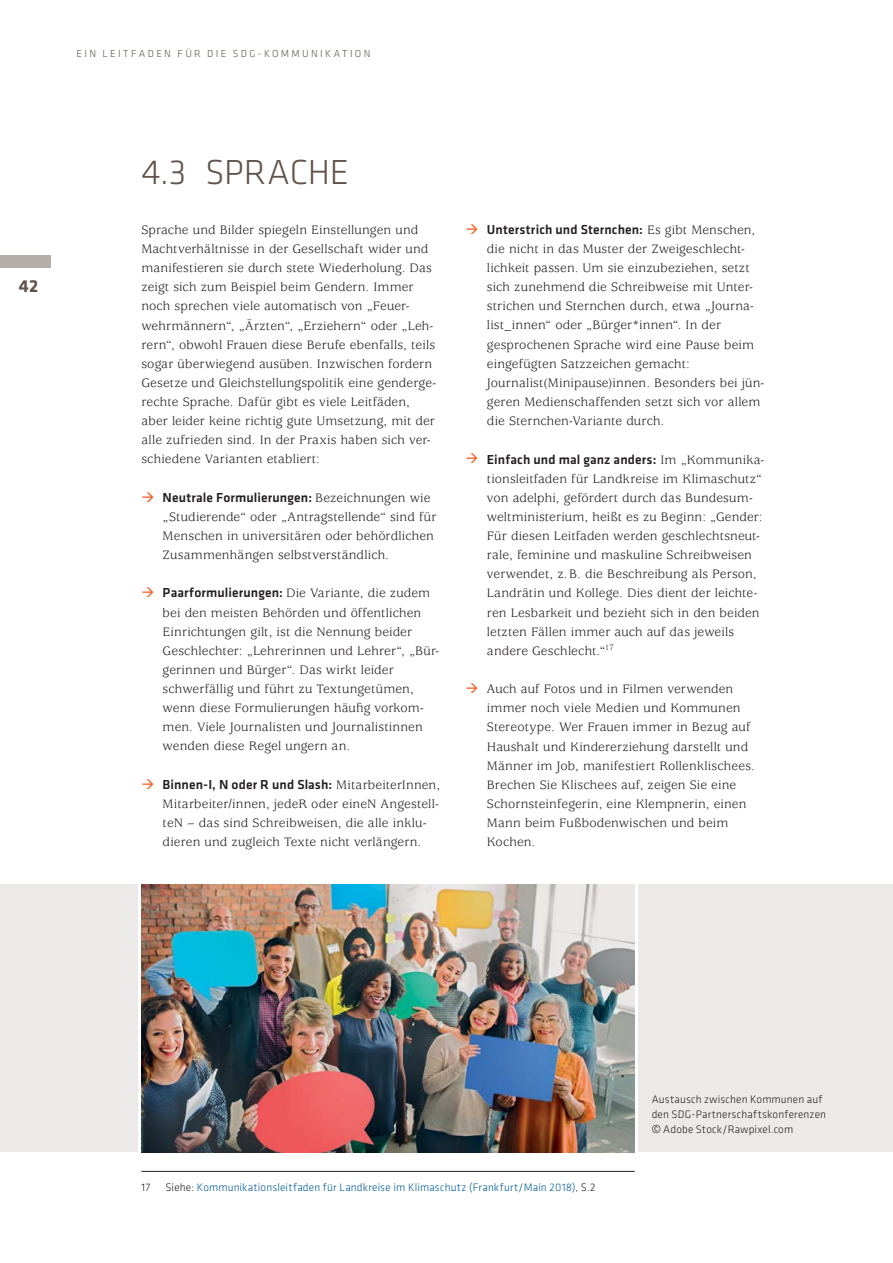
<style>
.page{position:relative;width:893px;height:1263px;background:#fff}
.page>*{position:absolute;margin:0;border:0;box-sizing:border-box;transform-origin:0 0}
.t1{font:300 36px "Klavika";letter-spacing:-.005em;color:#61544d}
.t2{font:700 18px "Klavika";color:#61544d}
.t3{font:13.5px/19.2px "Usherwood Std";letter-spacing:.01em;color:#231f20}
.t4{font:300 11.25px/15px "Klavika";letter-spacing:.015em;color:#231f20}
.t5{font:300 11.25px "Klavika";letter-spacing:.015em;color:#005b96}
.t6{font:300 10.5px "Klavika";letter-spacing:.22em;color:#61544d}
.s1{color:#f15f22}
.s2{font-family:"Klavika";font-weight:500}
.s3{color:#231f20}
.s4{font-family:"Univers LT Std";font-stretch:condensed}
</style>
<div class="page">
<div style="left:0;top:255px;width:51px;height:13px;background:#b6afa9"></div>
<div style="left:639px;top:884px;width:254px;height:268px;background:#eceae8"></div>
<hr style="left:141px;top:1171px;width:494px;height:1px;background:#231f20">
<img style="left:141px;top:884px;width:494px;height:268px">
<div style="left:0;top:884px;width:137px;height:268px;background:#eceae8"></div>
<p class="t6" style="left:77px;top:48px;width:295px">EIN LEITFADEN FÜR DIE SDG-KOMMUNIKATION</p>
<h2 class="t2" style="left:19px;top:276px;width:21px">42</h2>
<p class="t1" style="left:141px;top:153px;width:209px">4.3 SPRACHE</p>
<p class="t3" style="left:141px;top:221px;width:296px">Sprache und Bilder spiegeln Einstellungen und Machtverhältnisse in der Gesellschaft wider und manifestieren sie durch stete Wiederholung. Das zeigt sich zum Beispiel beim Gendern. Immer noch sprechen viele automatisch von „Feuer&shy;wehrmännern“, „Ärzten“, „Erziehern“ oder „Leh&shy;rern“, obwohl Frauen diese Berufe ebenfalls, teils sogar überwiegend ausüben. Inzwischen fordern Gesetze und Gleichstellungspolitik eine genderge&shy;rechte Sprache. Dafür gibt es viele Leitfäden, aber leider keine richtig gute Umsetzung, mit der alle zufrieden sind. In der Praxis haben sich ver&shy;schiedene Varianten etabliert:</p>
<p class="t3" style="left:163px;top:488px;width:275px;text-indent:-21px"><span class="s1">→</span> <span class="s2">Neutrale Formulierungen:</span> Bezeichnungen wie „Studierende“ oder „Antragstellende“ sind für Menschen in universitären oder behördlichen Zusammenhängen selbstverständlich.</p>
<p class="t3" style="left:163px;top:584px;width:278px;text-indent:-21px"><span class="s1">→</span> <span class="s2">Paarformulierungen:</span> Die Variante, die zudem bei den meisten Behörden und öffentlichen Einrichtungen gilt, ist die Nennung beider Geschlechter: „Lehrerinnen und Lehrer“, „Bür&shy;gerinnen und Bürger“. Das wirkt leider schwerfällig und führt zu Textungetümen, wenn diese Formulierungen häufig vorkom&shy;men. Viele Journalisten und Journalistinnen wenden diese Regel ungern an.</p>
<p class="t3" style="left:163px;top:775px;width:279px;text-indent:-21px"><span class="s1">→</span> <span class="s2">Binnen-I, N oder R und Slash:</span> MitarbeiterInnen, Mitarbeiter/innen, jedeR oder eineN Angestell&shy;teN – das sind Schreibweisen, die alle inklu&shy;dieren und zugleich Texte nicht verlängern.</p>
<p class="t3" style="left:487px;top:220px;width:279px;text-indent:-21px"><span class="s1">→</span> <span class="s2">Unterstrich und Sternchen:</span> Es gibt Menschen, die nicht in das Muster der Zweigeschlecht&shy;lichkeit passen. Um sie einzubeziehen, setzt sich zunehmend die Schreibweise mit Unter&shy;strichen und Sternchen durch, etwa „Journa&shy;list_innen“ oder „Bürger*innen“. In der gesprochenen Sprache wird eine Pause beim eingefügten Satzzeichen gemacht:<br>Journalist(Minipause)innen. Besonders bei jün&shy;geren Medienschaffenden setzt sich vor allem die Sternchen-Variante durch.</p>
<p class="t3" style="left:487px;top:450px;width:279px;text-indent:-21px"><span class="s1">→</span> <span class="s2">Einfach und mal ganz anders:</span> Im „Kommunika&shy;tionsleitfaden für Landkreise im Klimaschutz“ von adelphi, gefördert durch das Bundesum&shy;weltministerium, heißt es zu Beginn: „Gender:<br>Für diesen Leitfaden werden geschlechtsneut&shy;rale, feminine und maskuline Schreibweisen verwendet, z. B. die Beschreibung als Person, Landrätin und Kollege. Dies dient der leichte&shy;ren Lesbarkeit und bezieht sich in den beiden letzten Fällen immer auch auf das jeweils andere Geschlecht.“<sup>17</sup></p>
<p class="t3" style="left:487px;top:680px;width:270px;text-indent:-21px"><span class="s1">→</span> Auch auf Fotos und in Filmen verwenden immer noch viele Medien und Kommunen Stereotype. Wer Frauen immer in Bezug auf Haushalt und Kindererziehung darstellt und Männer im Job, manifestiert Rollenklischees.<br>Brechen Sie Klischees auf, zeigen Sie eine Schornsteinfegerin, eine Klempnerin, einen Mann beim Fußbodenwischen und beim Kochen.</p>
<p class="t4" style="left:141px;top:1180px;width:10px">17</p>
<p class="t5" style="left:165px;top:1181px;width:432px"><span class="s3">Siehe:</span> Kommunikationsleitfaden für Landkreise im Klimaschutz (Frankfurt/Main 2018)<span class="s3">, S.2</span></p>
<p class="t4" style="left:652px;top:1092px;width:176px">Austausch zwischen Kommunen auf den SDG-Partnerschaftskonferenzen <span class="s4">©</span> Adobe Stock/Rawpixel.com</p>
</div>
